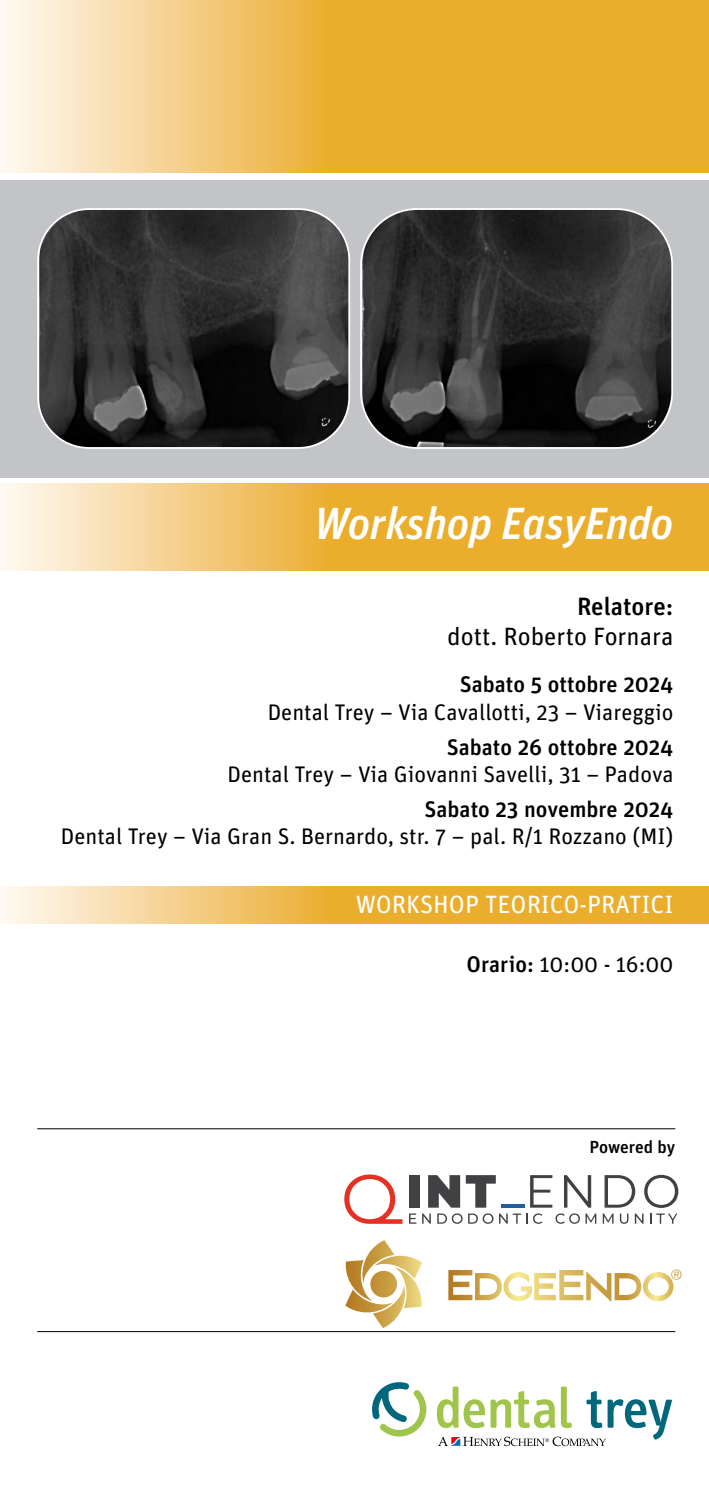
<style>
.page{position:relative;width:709px;height:1489px;background:#fff}
.page>*{position:absolute;margin:0;border:0;box-sizing:border-box;transform-origin:0 0}
.t1{font:italic 500 45px "Unit Pro";letter-spacing:-.01em;color:#fff}
.t2{font:25px "Unit Pro";color:#fff}
.t3{font:25px "Unit Pro";color:#000}
.t4{font:500 25px "Unit Pro";color:#000}
.t5{font:22.5px "Unit Pro";color:#000}
.t6{font:500 22.5px "Unit Pro";color:#000}
.t7{font:500 17.5px "Unit Pro";letter-spacing:-.005em;color:#000}
.s1{font-weight:500}
</style>
<div class="page">
<div style="left:0;top:180px;width:709px;height:297px;background:#c2c4c8"></div>
<svg style="left:0;top:483px;width:709px;height:87px;background:#efbf5c"></svg>
<svg style="left:0;top:886px;width:709px;height:37px;background:#efbf5c"></svg>
<svg style="left:372px;top:1382px;width:55px;height:54px"></svg>
<svg style="left:437px;top:1386px;width:235px;height:59px"></svg>
<svg style="left:345px;top:1240px;width:77px;height:87px"></svg>
<svg style="left:370px;top:1270px;width:27px;height:27px"></svg>
<svg style="left:448px;top:1269px;width:233px;height:32px"></svg>
<hr style="left:37px;top:1330px;width:638px;height:1px;background:#000">
<hr style="left:37px;top:1128px;width:638px;height:1px;background:#000">
<svg style="left:409px;top:1213px;width:7px;height:10px"></svg>
<svg style="left:422px;top:1213px;width:9px;height:10px"></svg>
<svg style="left:437px;top:1213px;width:25px;height:10px"></svg>
<svg style="left:468px;top:1213px;width:25px;height:10px"></svg>
<svg style="left:499px;top:1213px;width:28px;height:10px"></svg>
<svg style="left:533px;top:1213px;width:9px;height:10px"></svg>
<svg style="left:555px;top:1213px;width:41px;height:10px"></svg>
<svg style="left:602px;top:1213px;width:11px;height:10px"></svg>
<svg style="left:620px;top:1213px;width:8px;height:10px"></svg>
<svg style="left:634px;top:1213px;width:9px;height:10px"></svg>
<svg style="left:650px;top:1213px;width:27px;height:10px"></svg>
<div style="left:409px;top:1174px;width:11px;height:33px;background:#414043"></div>
<svg style="left:428px;top:1175px;width:32px;height:32px"></svg>
<svg style="left:466px;top:1175px;width:30px;height:32px"></svg>
<hr style="left:501px;top:1204px;width:23px;height:3px;background:#215e9e">
<svg style="left:530px;top:1175px;width:22px;height:32px"></svg>
<svg style="left:564px;top:1175px;width:27px;height:32px"></svg>
<svg style="left:604px;top:1175px;width:31px;height:32px"></svg>
<svg style="left:644px;top:1174px;width:34px;height:33px"></svg>
<svg style="left:344px;top:1174px;width:58px;height:49px"></svg>
<img style="left:363px;top:211px;width:309px;height:235px">
<div style="left:360px;top:208px;width:313px;height:241px;border:2px solid #fff;border-radius:56px"></div>
<img style="left:40px;top:211px;width:309px;height:235px">
<div style="left:37px;top:208px;width:313px;height:241px;border:2px solid #fff;border-radius:51px"></div>
<svg style="left:0;top:0;width:709px;height:173px;background:#efbf5c"></svg>
<h1 class="t1" style="left:314px;top:491px;width:361px">Workshop EasyEndo</h1>
<p class="t4" style="left:577px;top:588px;width:98px">Relatore:</p>
<p class="t3" style="left:447px;top:618px;width:228px">dott. Roberto Fornara</p>
<p class="t6" style="left:459px;top:668px;width:215px">Sabato 5 ottobre 2024</p>
<p class="t5" style="left:268px;top:696px;width:407px">Dental Trey – Via Cavallotti, 23 – Viareggio</p>
<p class="t6" style="left:447px;top:730px;width:228px">Sabato 26 ottobre 2024</p>
<p class="t5" style="left:227px;top:758px;width:447px">Dental Trey – Via Giovanni Savelli, 31 – Padova</p>
<p class="t6" style="left:424px;top:792px;width:250px">Sabato 23 novembre 2024</p>
<p class="t5" style="left:61px;top:820px;width:614px">Dental Trey – Via Gran S. Bernardo, str. 7 – pal. R/1 Rozzano (MI)</p>
<p class="t2" style="left:356px;top:887px;width:319px">WORKSHOP TEORICO-PRATICI</p>
<p class="t5" style="left:466px;top:947px;width:208px"><span class="s1">Orario:</span> 10:00 - 16:00</p>
<p class="t7" style="left:589px;top:1134px;width:87px">Powered by</p>
</div>
